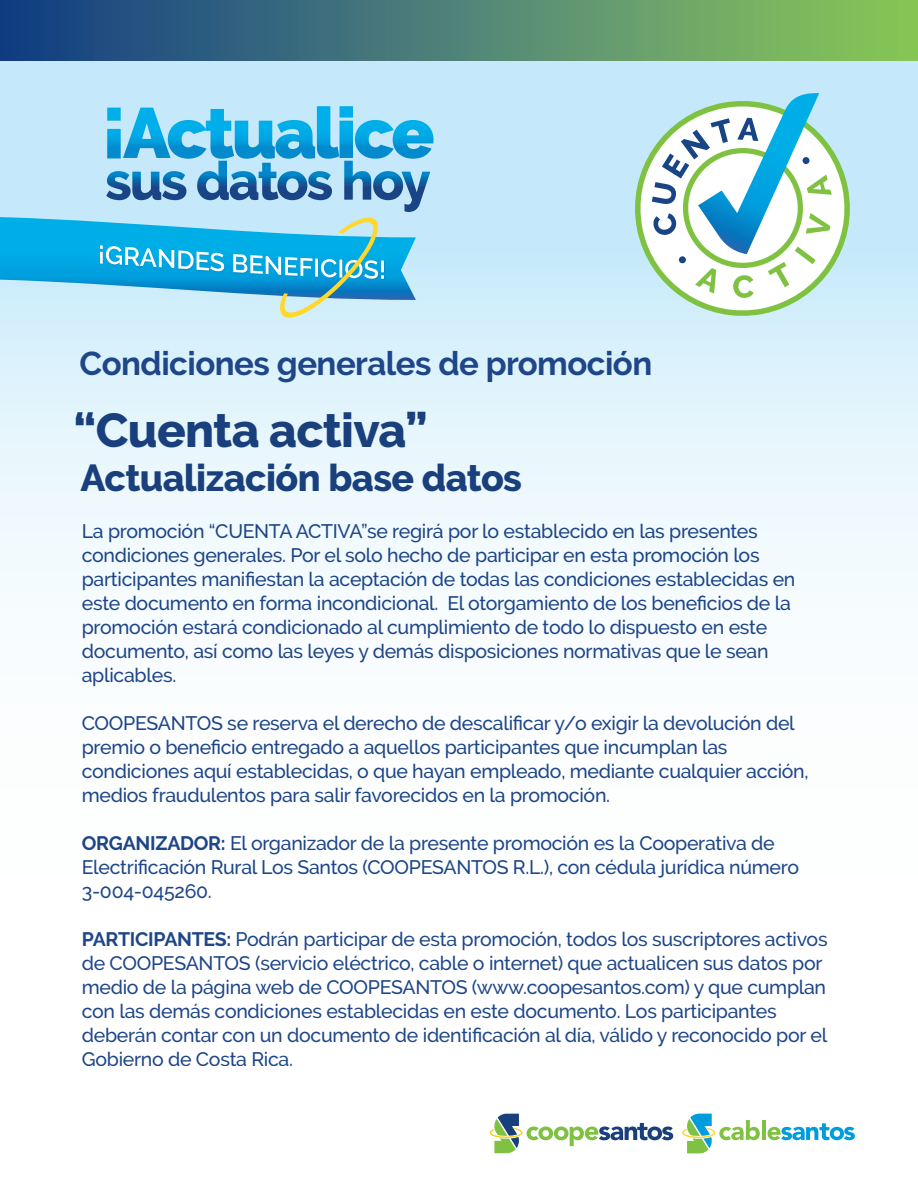
<style>
.page{position:relative;width:918px;height:1188px;background:#fff}
.page>*{position:absolute;margin:0;border:0;box-sizing:border-box;transform-origin:0 0}
.t1{font:800 47.55px "Raleway";letter-spacing:-.015em;color:#193f7c}
.t2{font:800 37.5px "Raleway";letter-spacing:-.015em;color:#193f7c}
.t3{font:700 33px "Raleway";letter-spacing:-.015em;color:#1e4688}
.t4{font:500 19.5px/24px "Raleway";letter-spacing:-.015em;color:#1e4688}
.s1{font-weight:700}
</style>
<div class="page">
<div style="left:0;top:61px;width:918px;height:1127px;background:linear-gradient(to bottom,#c8eafa,#fff)"></div>
<div style="left:0;top:0;width:918px;height:61px;background:linear-gradient(to right,#123c8a,#8dca5c)"></div>
<svg style="left:622px;top:88px;width:234px;height:241px;background:#cae9e9"></svg>
<svg style="left:652px;top:93px;width:180px;height:205px"></svg>
<svg style="left:0;top:106px;width:434px;height:213px;background:#77c7e8"></svg>
<svg style="left:682px;top:1114px;width:78px;height:39px"></svg>
<hr style="left:762px;top:1120px;width:4px;height:20px;background:#7fc241">
<svg style="left:767px;top:1123px;width:88px;height:17px"></svg>
<svg style="left:490px;top:1114px;width:183px;height:39px"></svg>
<h3 class="t3" style="left:80px;top:345px;width:574px">Condiciones generales de promoción</h3>
<h1 class="t1" style="left:74px;top:404px;width:356px">“Cuenta activa”</h1>
<h2 class="t2" style="left:81px;top:456px;width:443px">Actualización base datos</h2>
<p class="t4" style="left:82px;top:519px;width:715px">La promoción “CUENTA ACTIVA”se regirá por lo establecido en las presentes condiciones generales. Por el solo hecho de participar en esta promoción los participantes manifiestan la aceptación de todas las condiciones establecidas en este documento en forma incondicional. El otorgamiento de los beneficios de la promoción estará condicionado al cumplimiento de todo lo dispuesto en este documento, así como las leyes y demás disposiciones normativas que le sean aplicables.</p>
<p class="t4" style="left:82px;top:711px;width:728px">COOPESANTOS se reserva el derecho de descalificar y/o exigir la devolución del premio o beneficio entregado a aquellos participantes que incumplan las condiciones aquí establecidas, o que hayan empleado, mediante cualquier acción, medios fraudulentos para salir favorecidos en la promoción.</p>
<p class="t4" style="left:82px;top:831px;width:719px"><span class="s1">ORGANIZADOR:</span> El organizador de la presente promoción es la Cooperativa de<br>Electrificación Rural Los Santos (COOPESANTOS R.L.), con cédula jurídica número<br>3-004-045260.</p>
<p class="t4" style="left:82px;top:927px;width:747px"><span class="s1">PARTICIPANTES:</span> Podrán participar de esta promoción, todos los suscriptores activos de COOPESANTOS (servicio eléctrico, cable o internet) que actualicen sus datos por medio de la página web de COOPESANTOS (www.coopesantos.com) y que cumplan con las demás condiciones establecidas en este documento. Los participantes deberán contar con un documento de identificación al día, válido y reconocido por el Gobierno de Costa Rica.</p>
</div>
